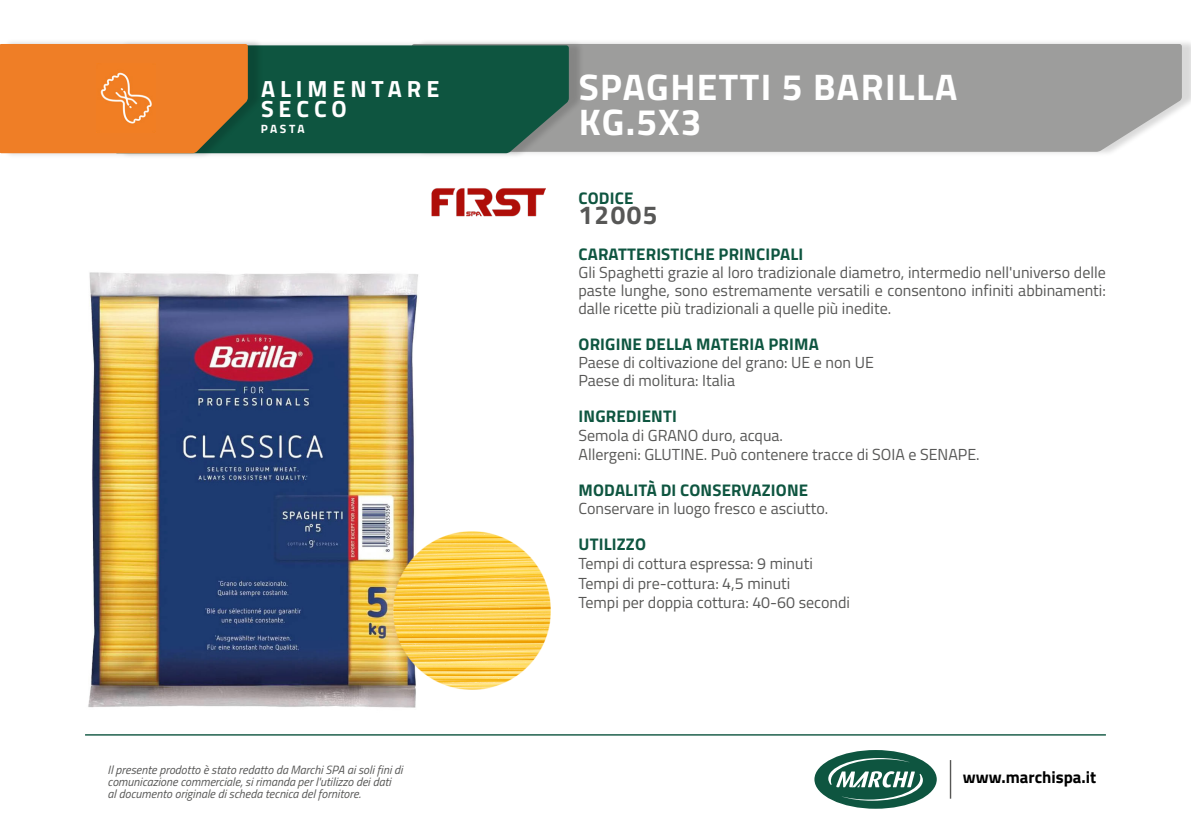
<style>
.page{position:relative;width:1191px;height:840px;background:#fff}
.page>*{position:absolute;margin:0;border:0;box-sizing:border-box;transform-origin:0 0}
.t1{font:700 37px "Titillium Web";letter-spacing:.04em;color:#fff}
.t2{font:700 26px "Titillium Web";letter-spacing:.06em;color:#575756}
.t3{font:700 23.4px/19.8px "Titillium Web";letter-spacing:.21em;color:#fff}
.t4{font:700 16.8px "Titillium Web";letter-spacing:.01em;color:#0e5540}
.t5{font:700 16.8px "Titillium Web";color:#000}
.t6{font:16px/18px "Titillium Web";color:#575756;text-align:justify}
.t7{font:italic 12px/12px "Titillium Web";color:#575756}
.t8{font:700 12px "Titillium Web";letter-spacing:.195em;color:#fff}
</style>
<div class="page">
<div style="left:416px;top:39px;width:775px;height:118px;background:#000;opacity:.15"></div>
<div style="left:584px;top:44px;width:597px;height:108px;background:#9d9d9c"></div>
<div style="left:119px;top:40px;width:465px;height:119px;background:#000;opacity:.15"></div>
<div style="left:263px;top:45px;width:306px;height:108px;background:#0e5540"></div>
<div style="left:4px;top:38px;width:259px;height:121px;background:#000;opacity:.15"></div>
<div style="left:0;top:44px;width:248px;height:109px;background:#ef7e26"></div>
<img style="left:96px;top:63px;width:59px;height:69px">
<img style="left:432px;top:188px;width:113px;height:29px">
<img style="left:88px;top:272px;width:330px;height:436px">
<img style="left:383px;top:510px;width:168px;height:198px">
<hr style="left:949px;top:759px;width:2px;height:39px;background:#575756">
<div style="left:814px;top:749px;width:122px;height:59px;background:#0e5540;border-radius:50%"></div>
<svg style="left:828px;top:757px;width:95px;height:43px"></svg>
<hr style="left:85px;top:733px;width:1021px;height:2px;background:#0e5540">
<p class="t3" style="left:261px;top:78px;width:180px">ALIMENTARE<br>SECCO</p>
<p class="t8" style="left:261px;top:120px;width:45px">PASTA</p>
<p class="t7" style="left:108px;top:762px;width:296px">Il presente prodotto è stato redatto da Marchi SPA ai soli fini di comunicazione commerciale, si rimanda per l'utilizzo dei dati<br>al documento originale di scheda tecnica del fornitore.</p>
<p class="t1" style="left:578px;top:59px;width:380px">SPAGHETTI 5 BARILLA</p>
<p class="t1" style="left:578px;top:93px;width:124px">KG.5X3</p>
<p class="t4" style="left:578px;top:185px;width:56px">CODICE</p>
<p class="t2" style="left:578px;top:195px;width:81px">12005</p>
<p class="t4" style="left:578px;top:241px;width:226px">CARATTERISTICHE PRINCIPALI</p>
<p class="t6" style="left:578px;top:262px;width:529px">Gli Spaghetti grazie al loro tradizionale diametro, intermedio nell'universo delle paste lunghe, sono estremamente versatili e consentono infiniti abbinamenti: dalle ricette più tradizionali a quelle più inedite.</p>
<p class="t4" style="left:578px;top:331px;width:242px">ORIGINE DELLA MATERIA PRIMA</p>
<p class="t6" style="left:578px;top:352px;width:297px">Paese di coltivazione del grano: UE e non UE</p>
<p class="t6" style="left:578px;top:370px;width:158px">Paese di molitura: Italia</p>
<p class="t4" style="left:578px;top:403px;width:100px">INGREDIENTI</p>
<p class="t6" style="left:578px;top:425px;width:206px">Semola di GRANO duro, acqua.</p>
<p class="t6" style="left:578px;top:444px;width:403px">Allergeni: GLUTINE. Può contenere tracce di SOIA e SENAPE.</p>
<p class="t4" style="left:578px;top:477px;width:231px">MODALITÀ DI CONSERVAZIONE</p>
<p class="t6" style="left:578px;top:498px;width:251px">Conservare in luogo fresco e asciutto.</p>
<p class="t4" style="left:578px;top:531px;width:69px">UTILIZZO</p>
<p class="t6" style="left:578px;top:553px;width:236px">Tempi di cottura espressa: 9 minuti</p>
<p class="t6" style="left:578px;top:572px;width:213px">Tempi di pre-cottura: 4,5 minuti</p>
<p class="t6" style="left:578px;top:591px;width:273px">Tempi per doppia cottura: 40-60 secondi</p>
<p class="t5" style="left:963px;top:764px;width:135px">www.marchispa.it</p>
</div>
